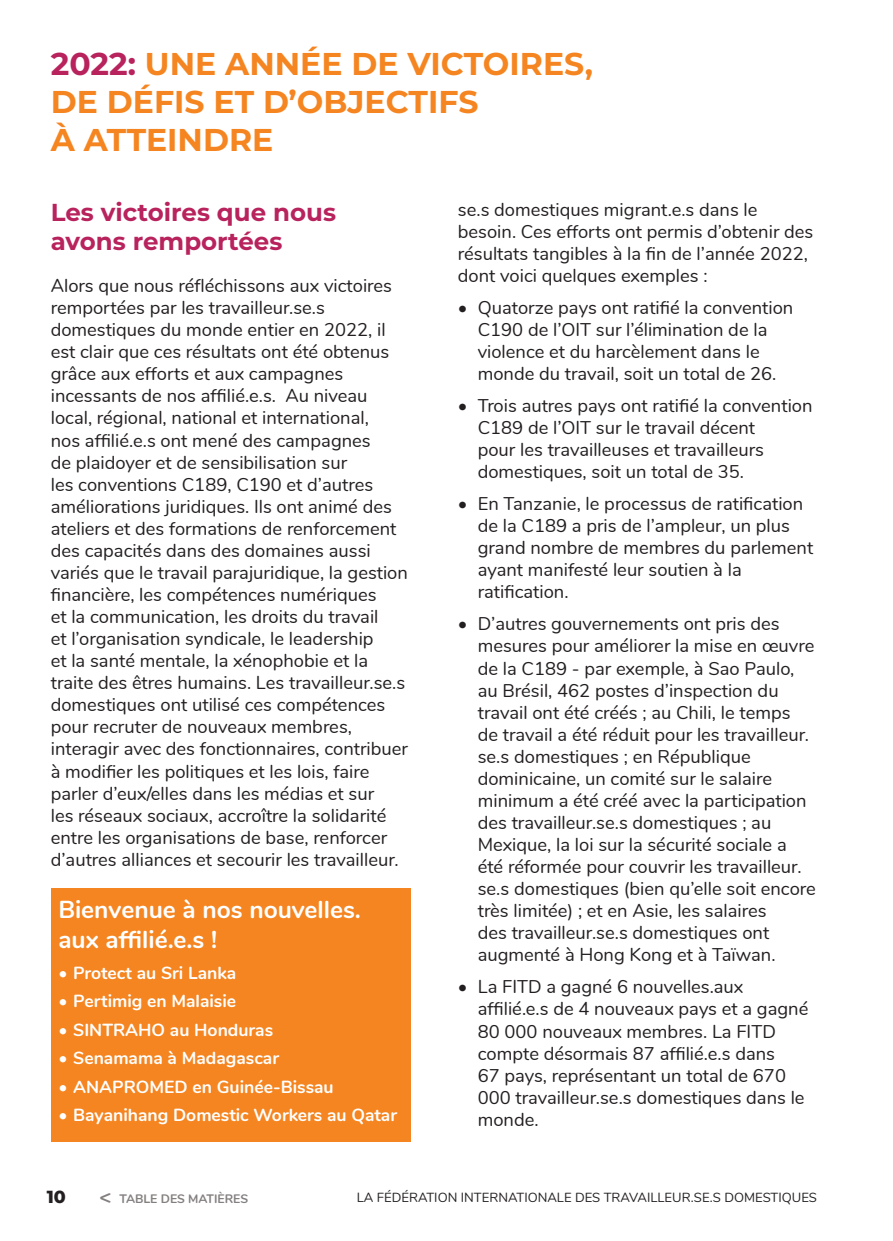
<style>
.page{position:relative;width:893px;height:1241px;background:#fff}
.page>*{position:absolute;margin:0;border:0;box-sizing:border-box;transform-origin:0 0}
.t1{font:700 31.5px/37.8px "Montserrat";color:#f58520}
.t2{font:700 24.5px/29.4px "Nunito";color:#fff}
.t3{font:700 24.5px/29.4px "Montserrat";color:#b8225d}
.t4{font:18.38px/22.1px "Nunito";color:#231f20}
.t5{font:700 17.5px "Nunito";color:#fff}
.t6{font:800 17.5px "Montserrat";color:#231f20}
.t7{font:13.12px "Nunito";color:#231f20}
.t8{font:700 12.25px "Nunito";color:#837f7e}
.s1{color:#b8225d}
.s2{font-size:21px}
</style>
<div class="page">
<div style="left:51px;top:888px;width:359px;height:253px;background:#f58520"></div>
<h1 class="t1" style="left:51px;top:43px;width:544px"><span class="s1">2022:</span> UNE ANNÉE DE VICTOIRES,<br>DE DÉFIS ET D’OBJECTIFS<br>À ATTEINDRE</h1>
<h2 class="t3" style="left:51px;top:196px;width:287px">Les victoires que nous avons remportées</h2>
<p class="t4" style="left:51px;top:273px;width:359px">Alors que nous réfléchissons aux victoires remportées par les travailleur.se.s domestiques du monde entier en 2022, il est clair que ces résultats ont été obtenus grâce aux efforts et aux campagnes incessants de nos affilié.e.s. Au niveau local, régional, national et international,<br>nos affilié.e.s ont mené des campagnes<br>de plaidoyer et de sensibilisation sur<br>les conventions C189, C190 et d’autres améliorations juridiques. Ils ont animé des ateliers et des formations de renforcement des capacités dans des domaines aussi variés que le travail parajuridique, la gestion financière, les compétences numériques<br>et la communication, les droits du travail<br>et l’organisation syndicale, le leadership<br>et la santé mentale, la xénophobie et la traite des êtres humains. Les travailleur.se.s domestiques ont utilisé ces compétences pour recruter de nouveaux membres, interagir avec des fonctionnaires, contribuer à modifier les politiques et les lois, faire parler d’eux/elles dans les médias et sur<br>les réseaux sociaux, accroître la solidarité entre les organisations de base, renforcer d’autres alliances et secourir les travailleur.</p>
<h2 class="t2" style="left:58px;top:893px;width:304px">Bienvenue à nos nouvelles. aux affilié.e.s !</h2>
<p class="t5" style="left:58px;top:959px;width:179px">• Protect au Sri Lanka</p>
<p class="t5" style="left:58px;top:988px;width:179px">• Pertimig en Malaisie</p>
<p class="t5" style="left:58px;top:1016px;width:216px">• SINTRAHO au Honduras</p>
<p class="t5" style="left:58px;top:1044px;width:222px">• Senamama à Madagascar</p>
<p class="t5" style="left:58px;top:1073px;width:277px">• ANAPROMED en Guinée-Bissau</p>
<p class="t5" style="left:58px;top:1101px;width:340px">• Bayanihang Domestic Workers au Qatar</p>
<p class="t4" style="left:458px;top:197px;width:357px">se.s domestiques migrant.e.s dans le besoin. Ces efforts ont permis d’obtenir des résultats tangibles à la fin de l’année 2022, dont voici quelques exemples :</p>
<p class="t4" style="left:478px;top:295px;width:317px;text-indent:-20px">• Quatorze pays ont ratifié la convention C190 de l’OIT sur l’élimination de la violence et du harcèlement dans le monde du travail, soit un total de 26.</p>
<p class="t4" style="left:478px;top:393px;width:336px;text-indent:-20px">• Trois autres pays ont ratifié la convention C189 de l’OIT sur le travail décent<br>pour les travailleuses et travailleurs domestiques, soit un total de 35.</p>
<p class="t4" style="left:478px;top:491px;width:337px;text-indent:-20px">• En Tanzanie, le processus de ratification de la C189 a pris de l’ampleur, un plus grand nombre de membres du parlement ayant manifesté leur soutien à la ratification.</p>
<p class="t4" style="left:478px;top:612px;width:340px;text-indent:-20px">• D’autres gouvernements ont pris des mesures pour améliorer la mise en œuvre de la C189 - par exemple, à Sao Paulo, au Brésil, 462 postes d’inspection du travail ont été créés ; au Chili, le temps<br>de travail a été réduit pour les travailleur. se.s domestiques ; en République dominicaine, un comité sur le salaire minimum a été créé avec la participation des travailleur.se.s domestiques ; au Mexique, la loi sur la sécurité sociale a été réformée pour couvrir les travailleur. se.s domestiques (bien qu’elle soit encore très limitée) ; et en Asie, les salaires<br>des travailleur.se.s domestiques ont augmenté à Hong Kong et à Taïwan.</p>
<p class="t4" style="left:478px;top:974px;width:332px;text-indent:-20px">• La FITD a gagné 6 nouvelles.aux affilié.e.s de 4 nouveaux pays et a gagné<br>80 000 nouveaux membres. La FITD compte désormais 87 affilié.e.s dans<br>67 pays, représentant un total de 670<br>000 travailleur.se.s domestiques dans le monde.</p>
<p class="t6" style="left:47px;top:1183px;width:21px">10</p>
<p class="t8" style="left:99px;top:1189px;width:151px"><span class="s2">&lt;</span> TABLE DES MATIÈRES</p>
<p class="t7" style="left:357px;top:1187px;width:461px">LA FÉDÉRATION INTERNATIONALE DES TRAVAILLEUR.SE.S DOMESTIQUES</p>
</div>
